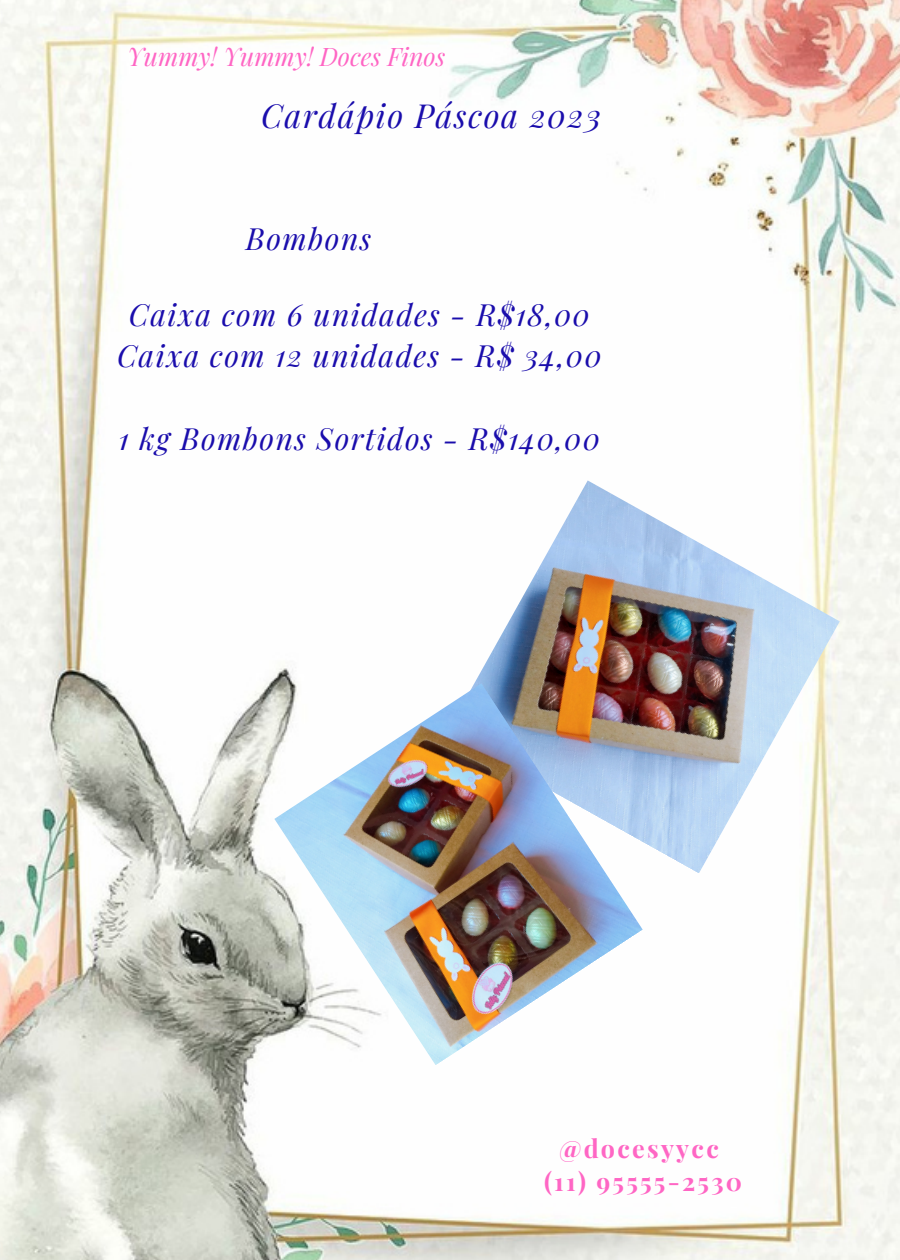
<style>
.page{position:relative;width:900px;height:1260px;background:#fff}
.page>*{position:absolute;margin:0;border:0;box-sizing:border-box;transform-origin:0 0}
.t1{font:italic 32.5px "Playfair Display";letter-spacing:.05em;color:#1a0dac}
.t2{font:italic 30px/41.2px "Playfair Display";letter-spacing:.05em;color:#1a0dac;text-align:center}
.t3{font:700 25.25px/33.8px "Playfair Display";letter-spacing:.09em;color:#ff66c4;text-align:center}
.t4{font:italic 25px "Playfair Display";color:#ff66c4}
</style>
<div class="page">
<img style="left:0;top:0;width:900px;height:1260px">
<img style="left:447px;top:480px;width:393px;height:393px">
<img style="left:274px;top:683px;width:369px;height:382px">
<p class="t4" style="left:127px;top:39px;width:320px">Yummy! Yummy! Doces Finos</p>
<p class="t1" style="left:261px;top:93px;width:342px">Cardápio Páscoa 2023</p>
<p class="t2" style="left:246px;top:217px;width:127px">Bombons</p>
<p class="t2" style="left:117px;top:293px;width:486px">Caixa com 6 unidades - R$18,00<br>Caixa com 12 unidades - R$ 34,00</p>
<p class="t2" style="left:119px;top:417px;width:483px">1 kg Bombons Sortidos - R$140,00</p>
<p class="t3" style="left:544px;top:1130px;width:200px">@docesyycc (11) 95555-2530</p>
</div>
